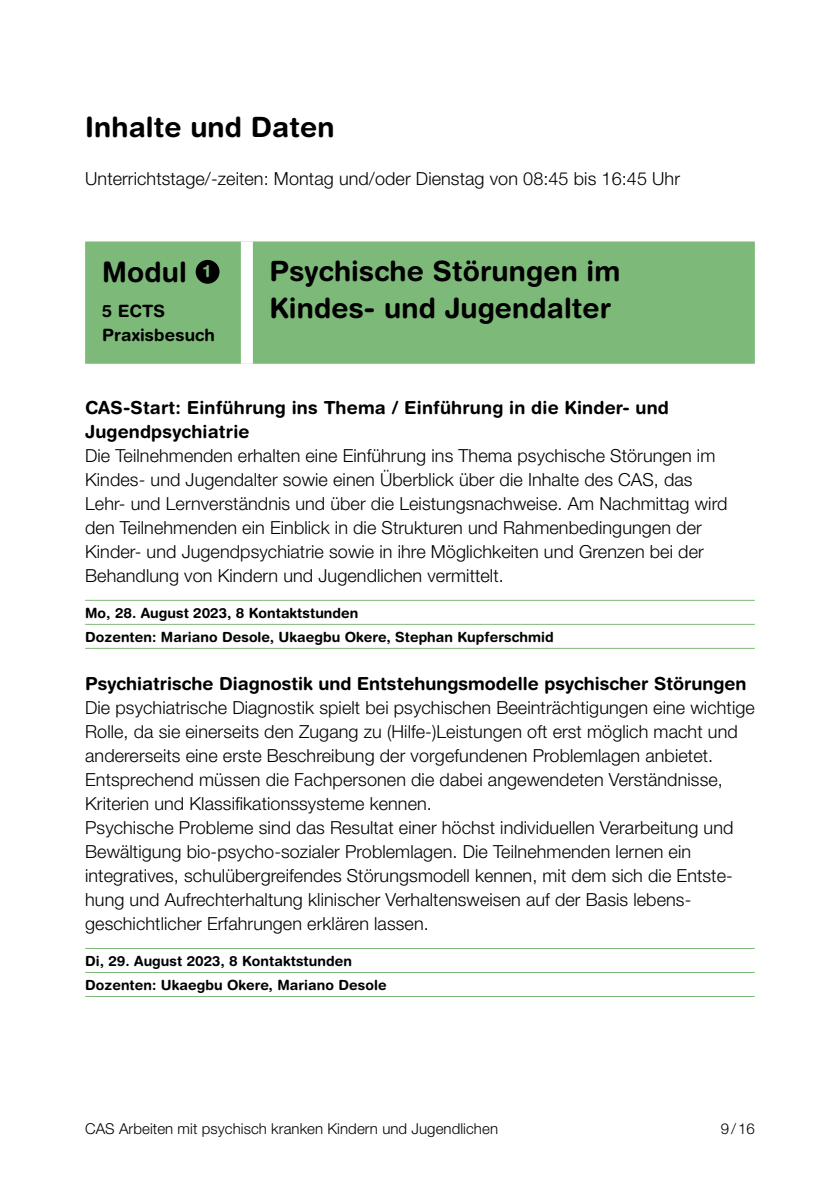
<style>
.page{position:relative;width:840px;height:1191px;background:#fff}
.page>*{position:absolute;margin:0;border:0;box-sizing:border-box;transform-origin:0 0}
.t1{font:700 28px/36px "Helvetica Rounded LT Std";letter-spacing:.005em;color:#000}
.t2{font:300 18px/24px "Helvetica Neue LT Pro";letter-spacing:.005em;color:#000}
.t3{font:700 18px/24px "Helvetica Rounded LT Std";color:#000}
.t4{font:700 17px/24px "Helvetica Rounded LT Std";letter-spacing:.01em;color:#000}
.t5{font:300 15px "Helvetica Neue LT Pro";letter-spacing:.005em;color:#000}
.t6{font:700 14px/24px "Helvetica Rounded LT Std";letter-spacing:.005em;color:#000}
</style>
<div class="page">
<hr style="left:85px;top:600px;width:669px;height:1px;background:#7db978">
<hr style="left:85px;top:624px;width:669px;height:1px;background:#7db978">
<hr style="left:85px;top:648px;width:669px;height:1px;background:#7db978">
<hr style="left:85px;top:948px;width:669px;height:1px;background:#7db978">
<hr style="left:85px;top:972px;width:669px;height:1px;background:#7db978">
<hr style="left:85px;top:996px;width:669px;height:1px;background:#7db978">
<div style="left:85px;top:241px;width:669px;height:123px;background:#7db978"></div>
<div style="left:241px;top:241px;width:12px;height:123px;background:#fff"></div>
<div style="left:195px;top:260px;width:24px;height:24px;background:#000;border-radius:50%"></div>
<h1 class="t1" style="left:85px;top:109px;width:251px">Inhalte und Daten</h1>
<p class="t2" style="left:85px;top:167px;width:596px">Unterrichtstage/-zeiten: Montag und/oder Dienstag von 08:45 bis 16:45 Uhr</p>
<h1 class="t1" style="left:102px;top:253px;width:110px">Modul <sup>1</sup></h1>
<p class="t4" style="left:102px;top:299px;width:114px">5 ECTS<br>Praxisbesuch</p>
<h1 class="t1" style="left:269px;top:253px;width:352px">Psychische Störungen im<br>Kindes- und Jugendalter</h1>
<p class="t3" style="left:85px;top:395px;width:585px">CAS-Start: Einführung ins Thema / Einführung in die Kinder- und<br>Jugendpsychiatrie</p>
<p class="t2" style="left:85px;top:443px;width:643px">Die Teilnehmenden erhalten eine Einführung ins Thema psychische Störungen im Kindes- und Jugendalter sowie einen Überblick über die Inhalte des CAS, das Lehr- und Lernverständnis und über die Leistungsnachweise. Am Nachmittag wird den Teilnehmenden ein Einblick in die Strukturen und Rahmenbedingungen der Kinder- und Jugendpsychiatrie sowie in ihre Möglichkeiten und Grenzen bei der Behandlung von Kindern und Jugendlichen vermittelt.</p>
<p class="t6" style="left:85px;top:600px;width:469px">Mo, 28. August 2023, 8 Kontaktstunden<br>Dozenten: Mariano Desole, Ukaegbu Okere, Stephan Kupferschmid</p>
<p class="t3" style="left:85px;top:671px;width:662px">Psychiatrische Diagnostik und Entstehungsmodelle psychischer Störungen</p>
<p class="t2" style="left:85px;top:695px;width:671px">Die psychiatrische Diagnostik spielt bei psychischen Beeinträchtigungen eine wichtige Rolle, da sie einerseits den Zugang zu (Hilfe-)Leistungen oft erst möglich macht und andererseits eine erste Beschreibung der vorgefundenen Problemlagen anbietet.<br>Entsprechend müssen die Fachpersonen die dabei angewendeten Verständnisse, Kriterien und Klassifikationssysteme kennen.<br>Psychische Probleme sind das Resultat einer höchst individuellen Verarbeitung und Bewältigung bio-psycho-sozialer Problemlagen. Die Teilnehmenden lernen ein integratives, schulübergreifendes Störungsmodell kennen, mit dem sich die Entste&shy;hung und Aufrechterhaltung klinischer Verhaltensweisen auf der Basis lebens&shy;geschichtlicher Erfahrungen erklären lassen.</p>
<p class="t6" style="left:85px;top:948px;width:303px">Di, 29. August 2023, 8 Kontaktstunden<br>Dozenten: Ukaegbu Okere, Mariano Desole</p>
<p class="t5" style="left:85px;top:1119px;width:414px">CAS Arbeiten mit psychisch kranken Kindern und Jugendlichen</p>
<p class="t5" style="left:720px;top:1119px;width:36px">9/16</p>
</div>
